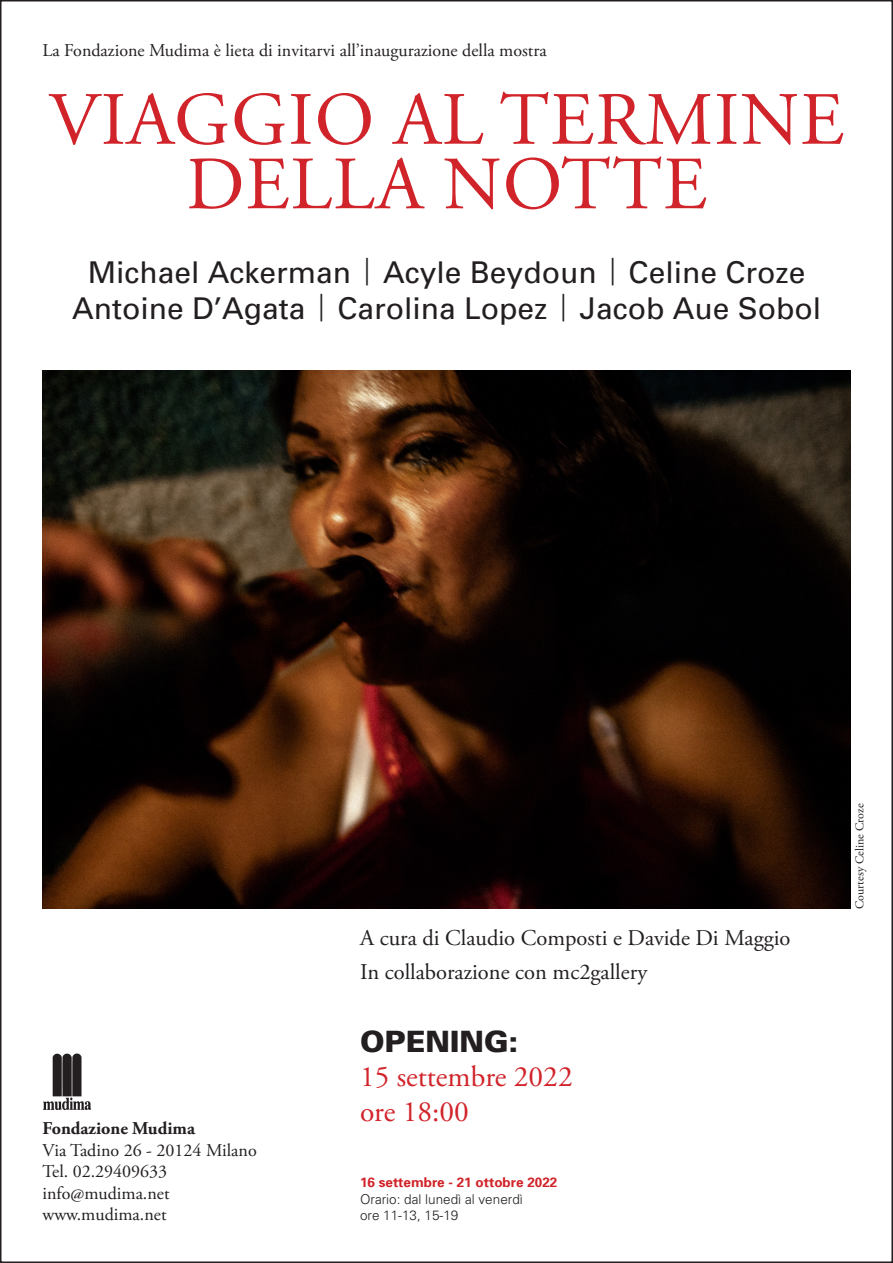
<style>
.page{position:relative;width:893px;height:1263px;background:#fff}
.page>*{position:absolute;margin:0;border:0;box-sizing:border-box;transform-origin:0 0}
.t1{font:75px "Adobe Garamond Pro";letter-spacing:.015em;color:#d1232a}
.t2{font:30px "Univers";color:#231f20}
.t3{font:29.4px "Adobe Garamond Pro";color:#d1232a}
.t4{font:900 29.4px "Univers";color:#231f20}
.t5{font:22.5px "Adobe Garamond Pro";color:#231f20}
.t6{font:18px "Adobe Garamond Pro";color:#231f20}
.t7{font:700 18px "Adobe Garamond Pro";color:#231f20}
.t8{font:300 13.5px "Univers";color:#231f20}
.t9{font:700 13.5px "Univers";color:#d1232a}
.t10{font:12px "Adobe Garamond Pro";color:#231f20}
.s1{font-family:"Baskerville"}
</style>
<div class="page">
<img style="left:43px;top:1053px;width:48px;height:57px">
<img style="left:43px;top:370px;width:807px;height:539px">
<p class="t6" style="left:43px;top:39px;width:506px">La Fondazione Mudima è lieta di invitarvi all’inaugurazione della mostra</p>
<p class="t1" style="left:49px;top:75px;width:796px">VIAGGIO AL TERMINE</p>
<p class="t1" style="left:186px;top:139px;width:522px">DELLA NOTTE</p>
<p class="t2" style="left:88px;top:253px;width:719px">Michael Ackerman <span class="s1">|</span> Acyle Beydoun <span class="s1">|</span> Celine Croze</p>
<p class="t2" style="left:72px;top:289px;width:751px">Antoine D’Agata <span class="s1">|</span> Carolina Lopez <span class="s1">|</span> Jacob Aue Sobol</p>
<p class="t7" style="left:43px;top:1118px;width:154px">Fondazione Mudima</p>
<p class="t6" style="left:43px;top:1139px;width:216px">Via Tadino 26 - 20124 Milano</p>
<p class="t6" style="left:43px;top:1161px;width:126px">Tel. 02.29409633</p>
<p class="t6" style="left:43px;top:1182px;width:129px">info@mudima.net</p>
<p class="t6" style="left:43px;top:1204px;width:126px">www.mudima.net</p>
<p class="t5" style="left:360px;top:924px;width:432px">A cura di Claudio Composti e Davide Di Maggio</p>
<p class="t5" style="left:360px;top:959px;width:289px">In collaborazione con mc2gallery</p>
<p class="t4" style="left:360px;top:1023px;width:160px">OPENING:</p>
<p class="t3" style="left:360px;top:1059px;width:214px">15 settembre 2022</p>
<p class="t3" style="left:360px;top:1094px;width:110px">ore 18:00</p>
<p class="t9" style="left:360px;top:1174px;width:199px">16 settembre - 21 ottobre 2022</p>
<p class="t8" style="left:360px;top:1191px;width:164px">Orario: dal lunedì al venerdì</p>
<p class="t8" style="left:360px;top:1207px;width:100px">ore 11-13, 15-19</p>
<p class="t10" style="left:852px;top:909px;width:107px;rotate:-90deg">Courtesy Celine Croze</p>
</div>
